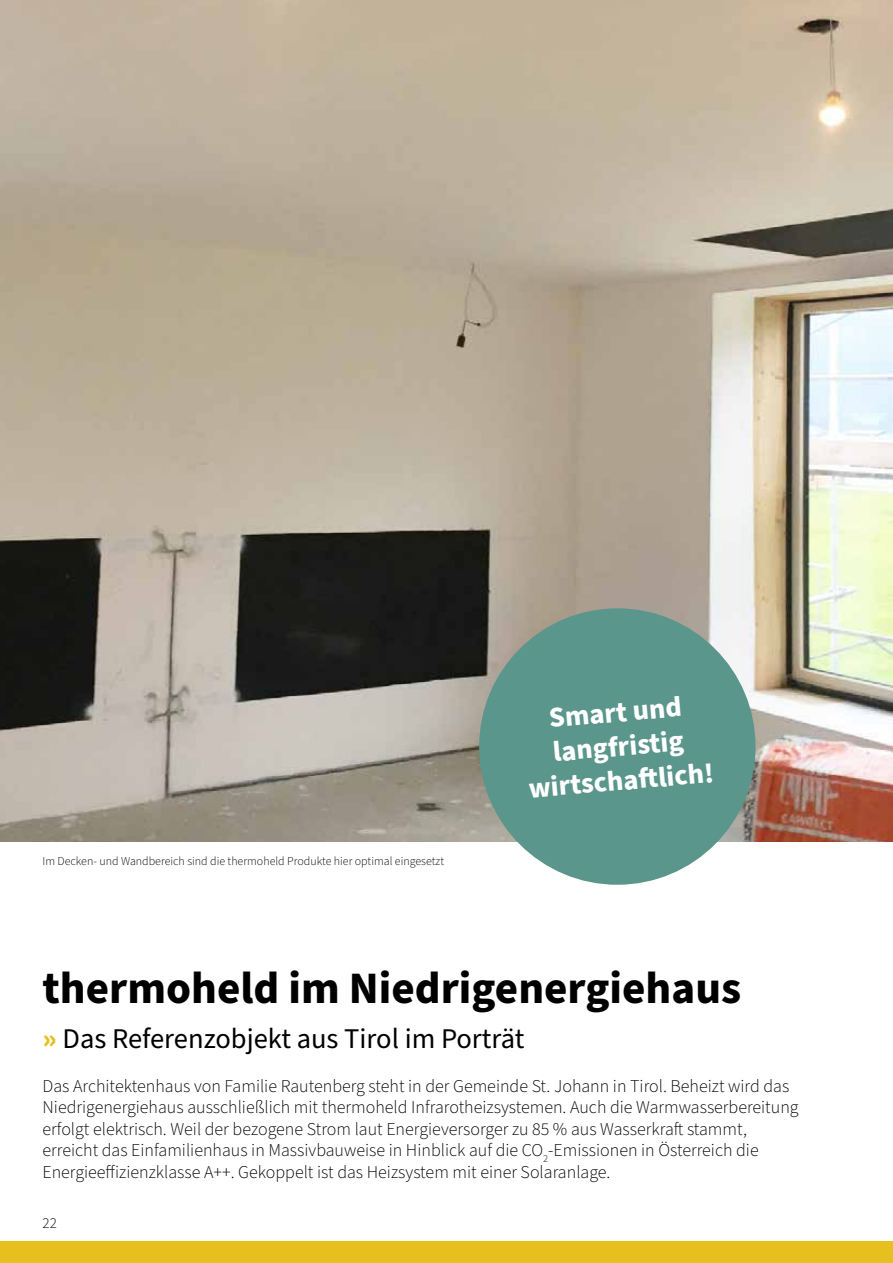
<style>
.page{position:relative;width:893px;height:1263px;background:#fff}
.page>*{position:absolute;margin:0;border:0;box-sizing:border-box;transform-origin:0 0}
.t1{font:700 45px "Source Sans Pro";color:#000}
.t2{font:28.5px "Source Sans Pro";color:#000}
.t3{font:700 28.5px/34.2px "Source Sans Pro";color:#fff;text-align:center}
.t4{font:300 18px/21.6px "Source Sans Pro";color:#000}
.t5{font:300 15px "Source Sans Pro";color:#000}
.t6{font:300 12px "Source Sans Pro";color:#000}
.s1{font-weight:900;color:#e7c01f}
</style>
<div class="page">
<div style="left:0;top:1242px;width:893px;height:21px;background:#e7c01f"></div>
<img style="left:0;top:0;width:893px;height:842px">
<div style="left:479px;top:608px;width:276px;height:277px;background:#5a968b;border-radius:50%"></div>
<p class="t6" style="left:43px;top:853px;width:403px">Im Decken- und Wandbereich sind die thermoheld Produkte hier optimal eingesetzt</p>
<h2 class="t3" style="left:521px;top:704px;width:187px;rotate:-5deg">Smart und langfristig wirtschaft lich!</h2>
<h1 class="t1" style="left:43px;top:958px;width:700px">thermoheld im Niedrigenergiehaus</h1>
<h2 class="t2" style="left:43px;top:1020px;width:483px"><span class="s1">»</span> Das Referenzobjekt aus Tirol im Porträt</h2>
<p class="t4" style="left:43px;top:1075px;width:758px">Das Architektenhaus von Familie Rautenberg steht in der Gemeinde St. Johann in Tirol. Beheizt wird das Niedrigenergiehaus ausschließlich mit thermoheld Infrarotheizsystemen. Auch die Warmwasserbereitung erfolgt elektrisch. Weil der bezogene Strom laut Energieversorger zu 85 % aus Wasserkraft stammt, erreicht das Einfamilienhaus in Massivbauweise in Hinblick auf die CO<sub>2</sub>-Emissionen in Österreich die Energieeffizienzklasse A++. Gekoppelt ist das Heizsystem mit einer Solaranlage.</p>
<p class="t5" style="left:43px;top:1213px;width:16px">22</p>
</div>
